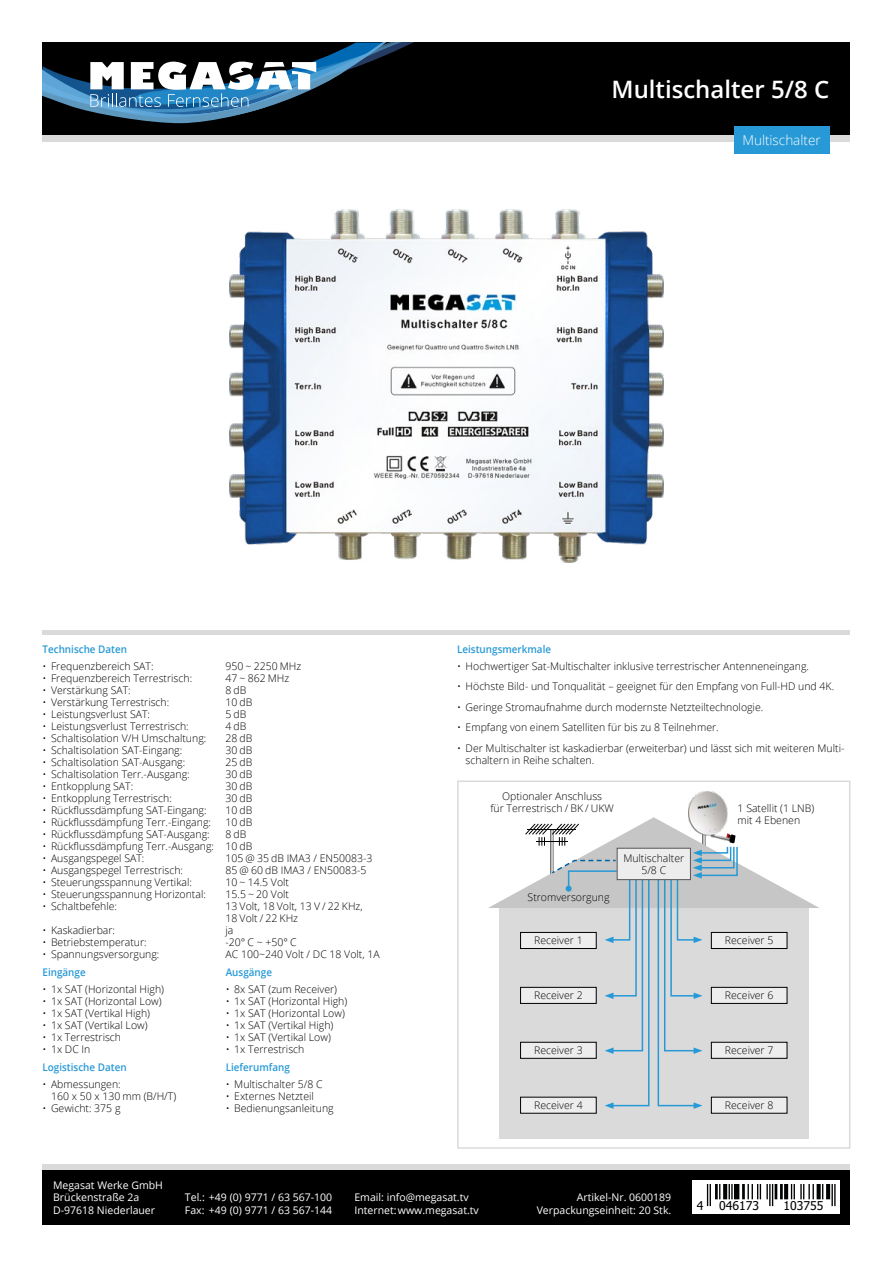
<style>
.page{position:relative;width:893px;height:1263px;background:#fff}
.page>*{position:absolute;margin:0;border:0;box-sizing:border-box;transform-origin:0 0}
.t1{font:600 24px "Open Sans";color:#fff}
.t2{font:300 13.5px "Open Sans";color:#fff}
.t3{font:12.15px "Tahoma";color:#010202}
.t4{font:300 10.5px/12.6px "Open Sans";color:#000}
.t5{font:10.5px/12.6px "Open Sans";color:#fff}
.t6{font:600 10.5px "Open Sans";color:#2699d6;scale:.94 1}
</style>
<div class="page">
<div style="left:43px;top:43px;width:807px;height:92px;background:#000"></div>
<div style="left:43px;top:135px;width:807px;height:7px;background:#dadada"></div>
<div style="left:43px;top:1164px;width:807px;height:6px;background:#dadada"></div>
<div style="left:43px;top:630px;width:807px;height:5px;background:#dadada"></div>
<div style="left:43px;top:1170px;width:807px;height:54px;background:#000"></div>
<svg style="left:43px;top:43px;width:369px;height:80px"></svg>
<div style="left:692px;top:1181px;width:148px;height:33px;background:#fff"></div>
<svg style="left:707px;top:1184px;width:4px;height:22px"></svg>
<hr style="left:715px;top:1184px;width:3px;height:15px;background:#010202">
<svg style="left:719px;top:1184px;width:1px;height:15px"></svg>
<svg style="left:723px;top:1184px;width:4px;height:15px"></svg>
<svg style="left:729px;top:1184px;width:4px;height:15px"></svg>
<div style="left:734px;top:1184px;width:5px;height:15px;background:#010202"></div>
<hr style="left:742px;top:1184px;width:3px;height:15px;background:#010202">
<hr style="left:780px;top:1184px;width:3px;height:15px;background:#010202">
<svg style="left:747px;top:1184px;width:30px;height:22px"></svg>
<svg style="left:784px;top:1184px;width:4px;height:15px"></svg>
<svg style="left:791px;top:1184px;width:23px;height:15px"></svg>
<svg style="left:817px;top:1184px;width:4px;height:15px"></svg>
<svg style="left:822px;top:1184px;width:1px;height:15px"></svg>
<svg style="left:826px;top:1184px;width:4px;height:15px"></svg>
<hr style="left:834px;top:1184px;width:2px;height:22px;background:#010202">
<hr style="left:831px;top:1184px;width:2px;height:22px;background:#010202">
<div style="left:734px;top:126px;width:95px;height:27px;background:#2699d6"></div>
<img style="left:229px;top:210px;width:435px;height:353px">
<img style="left:688px;top:791px;width:40px;height:26px">
<div style="left:499px;top:908px;width:310px;height:230px;background:#dadada"></div>
<div style="left:521px;top:1097px;width:75px;height:16px;background:#ededed"></div>
<div style="left:711px;top:1097px;width:76px;height:16px;background:#ededed"></div>
<svg style="left:488px;top:817px;width:331px;height:292px"></svg>
<div style="left:457px;top:780px;width:393px;height:369px;border:2px solid #dadada"></div>
<h1 class="t1" style="left:611px;top:73px;width:219px">Multischalter 5/8 C</h1>
<p class="t2" style="left:742px;top:131px;width:80px">Multischalter</p>
<p class="t6" style="left:43px;top:642px;width:91px">Technische Daten</p>
<p class="t4" style="left:43px;top:659px;width:113px">• Frequenzbereich SAT:</p>
<p class="t4" style="left:226px;top:659px;width:77px">950 ~ 2250 MHz</p>
<p class="t4" style="left:43px;top:671px;width:151px">• Frequenzbereich Terrestrisch:</p>
<p class="t4" style="left:226px;top:671px;width:65px">47 ~ 862 MHz</p>
<p class="t4" style="left:43px;top:683px;width:90px">• Verstärkung SAT:</p>
<p class="t4" style="left:226px;top:683px;width:22px">8 dB</p>
<p class="t4" style="left:43px;top:695px;width:128px">• Verstärkung Terrestrisch:</p>
<p class="t4" style="left:226px;top:695px;width:28px">10 dB</p>
<p class="t4" style="left:43px;top:707px;width:109px">• Leistungsverlust SAT:</p>
<p class="t4" style="left:226px;top:707px;width:22px">5 dB</p>
<p class="t4" style="left:43px;top:719px;width:148px">• Leistungsverlust Terrestrisch:</p>
<p class="t4" style="left:226px;top:719px;width:22px">4 dB</p>
<p class="t4" style="left:43px;top:731px;width:165px">• Schaltisolation V/H Umschaltung:</p>
<p class="t4" style="left:226px;top:731px;width:28px">28 dB</p>
<p class="t4" style="left:43px;top:743px;width:141px">• Schaltisolation SAT-Eingang:</p>
<p class="t4" style="left:226px;top:743px;width:28px">30 dB</p>
<p class="t4" style="left:43px;top:755px;width:144px">• Schaltisolation SAT-Ausgang:</p>
<p class="t4" style="left:226px;top:755px;width:28px">25 dB</p>
<p class="t4" style="left:43px;top:767px;width:149px">• Schaltisolation Terr.-Ausgang:</p>
<p class="t4" style="left:226px;top:767px;width:28px">30 dB</p>
<p class="t4" style="left:43px;top:779px;width:92px">• Entkopplung SAT:</p>
<p class="t4" style="left:226px;top:779px;width:28px">30 dB</p>
<p class="t4" style="left:43px;top:791px;width:131px">• Entkopplung Terrestrisch:</p>
<p class="t4" style="left:226px;top:791px;width:28px">30 dB</p>
<p class="t4" style="left:43px;top:803px;width:166px">• Rückflussdämpfung SAT-Eingang:</p>
<p class="t4" style="left:226px;top:803px;width:28px">10 dB</p>
<p class="t4" style="left:43px;top:815px;width:170px">• Rückflussdämpfung Terr.-Eingang:</p>
<p class="t4" style="left:226px;top:815px;width:28px">10 dB</p>
<p class="t4" style="left:43px;top:827px;width:169px">• Rückflussdämpfung SAT-Ausgang:</p>
<p class="t4" style="left:226px;top:827px;width:22px">8 dB</p>
<p class="t4" style="left:43px;top:839px;width:211px">• Rückflussdämpfung Terr.-Ausgang: 10 dB</p>
<p class="t4" style="left:43px;top:851px;width:103px">• Ausgangspegel SAT:</p>
<p class="t4" style="left:226px;top:851px;width:148px">105 @ 35 dB IMA3 / EN50083-3</p>
<p class="t4" style="left:43px;top:863px;width:142px">• Ausgangspegel Terrestrisch:</p>
<p class="t4" style="left:226px;top:863px;width:142px">85 @ 60 dB IMA3 / EN50083-5</p>
<p class="t4" style="left:43px;top:875px;width:151px">• Steuerungsspannung Vertikal:</p>
<p class="t4" style="left:226px;top:875px;width:65px">10 ~ 14.5 Volt</p>
<p class="t4" style="left:43px;top:887px;width:165px">• Steuerungsspannung Horizontal:</p>
<p class="t4" style="left:226px;top:887px;width:65px">15.5 ~ 20 Volt</p>
<p class="t4" style="left:43px;top:899px;width:76px">• Schaltbefehle:</p>
<p class="t4" style="left:226px;top:900px;width:139px;line-height:12px">13 Volt, 18 Volt, 13 V / 22 KHz,<br>18 Volt / 22 KHz</p>
<p class="t4" style="left:43px;top:923px;width:74px">• Kaskadierbar:</p>
<p class="t4" style="left:226px;top:923px;width:9px">ja</p>
<p class="t4" style="left:43px;top:935px;width:106px">• Betriebstemperatur:</p>
<p class="t4" style="left:226px;top:935px;width:73px">-20° C ~ +50° C</p>
<p class="t4" style="left:43px;top:947px;width:118px">• Spannungsversorgung:</p>
<p class="t4" style="left:226px;top:947px;width:156px">AC 100~240 Volt / DC 18 Volt, 1A</p>
<p class="t6" style="left:43px;top:965px;width:47px">Eingänge</p>
<p class="t4" style="left:43px;top:982px;width:123px">• 1x SAT (Horizontal High)</p>
<p class="t4" style="left:43px;top:994px;width:121px">• 1x SAT (Horizontal Low)</p>
<p class="t4" style="left:43px;top:1006px;width:109px">• 1x SAT (Vertikal High)</p>
<p class="t4" style="left:43px;top:1018px;width:107px">• 1x SAT (Vertikal Low)</p>
<p class="t4" style="left:43px;top:1030px;width:80px">• 1x Terrestrisch</p>
<p class="t4" style="left:43px;top:1042px;width:49px">• 1x DC In</p>
<p class="t6" style="left:43px;top:1060px;width:91px">Logistische Daten</p>
<p class="t4" style="left:51px;top:1077px;width:127px;line-height:12px;text-indent:-9px">• Abmessungen:<br>160 x 50 x 130 mm (B/H/T)</p>
<p class="t4" style="left:43px;top:1101px;width:79px">• Gewicht: 375 g</p>
<p class="t6" style="left:226px;top:965px;width:51px">Ausgänge</p>
<p class="t4" style="left:226px;top:982px;width:113px">• 8x SAT (zum Receiver)</p>
<p class="t4" style="left:226px;top:994px;width:123px">• 1x SAT (Horizontal High)</p>
<p class="t4" style="left:226px;top:1006px;width:121px">• 1x SAT (Horizontal Low)</p>
<p class="t4" style="left:226px;top:1018px;width:109px">• 1x SAT (Vertikal High)</p>
<p class="t4" style="left:226px;top:1030px;width:107px">• 1x SAT (Vertikal Low)</p>
<p class="t4" style="left:226px;top:1042px;width:80px">• 1x Terrestrisch</p>
<p class="t6" style="left:226px;top:1060px;width:70px">Lieferumfang</p>
<p class="t4" style="left:226px;top:1077px;width:98px">• Multischalter 5/8 C</p>
<p class="t4" style="left:226px;top:1089px;width:90px">• Externes Netzteil</p>
<p class="t4" style="left:226px;top:1101px;width:109px">• Bedienungsanleitung</p>
<p class="t6" style="left:457px;top:642px;width:102px">Leistungsmerkmale</p>
<p class="t4" style="left:457px;top:659px;width:353px">• Hochwertiger Sat-Multischalter inklusive terrestrischer Antenneneingang.</p>
<p class="t4" style="left:457px;top:680px;width:379px">• Höchste Bild- und Tonqualität – geeignet für den Empfang von Full-HD und 4K.</p>
<p class="t4" style="left:457px;top:700px;width:308px">• Geringe Stromaufnahme durch modernste Netzteiltechnologie.</p>
<p class="t4" style="left:457px;top:721px;width:263px">• Empfang von einem Satelliten für bis zu 8 Teilnehmer.</p>
<p class="t4" style="left:466px;top:742px;width:380px;line-height:12px;text-indent:-9px">• Der Multischalter ist kaskadierbar (erweiterbar) und lässt sich mit weiteren Multi&shy;schaltern in Reihe schalten.</p>
<p class="t4" style="left:490px;top:789px;width:125px;text-align:center">Optionaler Anschluss<br>für Terrestrisch / BK / UKW</p>
<p class="t4" style="left:528px;top:890px;width:83px">Stromversorgung</p>
<p class="t4" style="left:623px;top:851px;width:62px;text-align:center">Multischalter<br>5/8 C</p>
<p class="t4" style="left:738px;top:801px;width:78px">1 Satellit (1 LNB) mit 4 Ebenen</p>
<p class="t4" style="left:534px;top:934px;width:50px">Receiver 1</p>
<p class="t4" style="left:725px;top:934px;width:50px">Receiver 5</p>
<p class="t4" style="left:534px;top:989px;width:50px">Receiver 2</p>
<p class="t4" style="left:725px;top:989px;width:50px">Receiver 6</p>
<p class="t4" style="left:534px;top:1044px;width:50px">Receiver 3</p>
<p class="t4" style="left:725px;top:1044px;width:50px">Receiver 7</p>
<p class="t4" style="left:534px;top:1099px;width:50px">Receiver 4</p>
<p class="t4" style="left:725px;top:1099px;width:50px">Receiver 8</p>
<p class="t5" style="left:53px;top:1178px;width:111px">Megasat Werke GmbH<br>Brückenstraße 2a<br>D-97618 Niederlauer</p>
<p class="t5" style="left:185px;top:1191px;width:149px">Tel.: +49 (0) 9771 / 63 567-100<br>Fax: +49 (0) 9771 / 63 567-144</p>
<p class="t5" style="left:354px;top:1191px;width:126px">Email: info@megasat.tv<br>Internet:www.megasat.tv</p>
<p class="t5" style="left:577px;top:1191px;width:96px">Artikel-Nr. 0600189</p>
<p class="t5" style="left:537px;top:1203px;width:136px">Verpackungseinheit: 20 Stk.</p>
<p class="t3" style="left:697px;top:1197px;width:8px">4</p>
<p class="t3" style="left:719px;top:1197px;width:41px">046173</p>
<p class="t3" style="left:783px;top:1197px;width:41px">103755</p>
</div>
